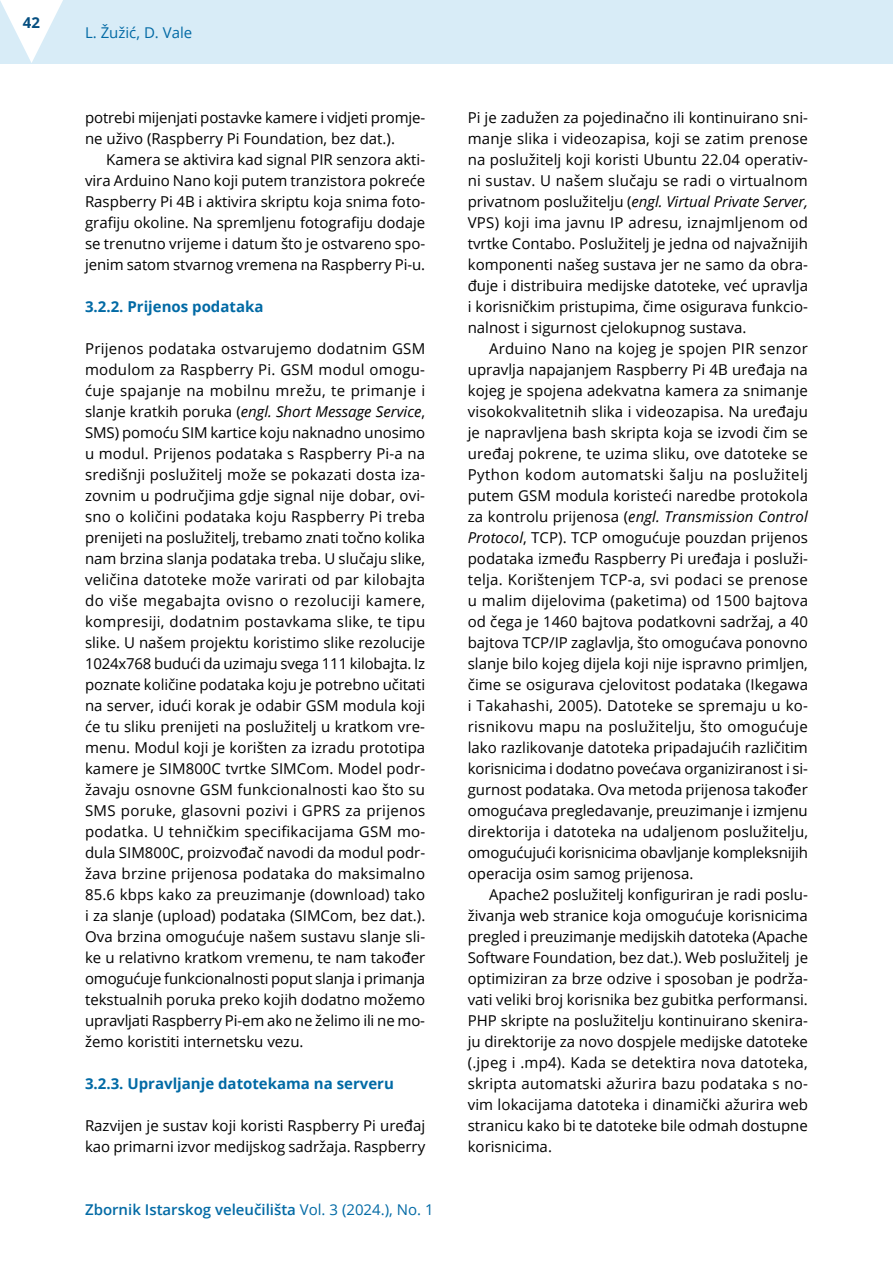
<style>
.page{position:relative;width:893px;height:1263px;background:#fff}
.page>*{position:absolute;margin:0;border:0;box-sizing:border-box;transform-origin:0 0}
.t1{font:15px/21px "Open Sans";color:#000;text-align:justify}
.t2{font:700 15px "Open Sans";color:#026aa5}
.t3{font:700 15px "Open Sans";color:#054e80}
.t4{font:600 14.85px "Open Sans";color:#026aa5}
.t5{font:14.85px "Open Sans";color:#026aa5}
.s1{font-style:italic}
.s2{font-weight:400}
</style>
<div class="page">
<div style="left:0;top:0;width:893px;height:63px;background:#d8ecf7"></div>
<svg style="left:0;top:0;width:63px;height:63px"></svg>
<p class="t3" style="left:23px;top:12px;width:19px">42</p>
<p class="t5" style="left:85px;top:23px;width:109px">L. Žužić, D. Vale</p>
<p class="t1" style="left:85px;top:107px;width:342px">potrebi mijenjati postavke kamere i vidjeti promje&shy;ne uživo (Raspberry Pi Foundation, bez dat.).</p>
<p class="t1" style="left:85px;top:149px;width:342px;text-indent:21px">Kamera se aktivira kad signal PIR senzora akti&shy;vira Arduino Nano koji putem tranzistora pokreće Raspberry Pi 4B i aktivira skriptu koja snima foto&shy;grafiju okoline. Na spremljenu fotografiju dodaje se trenutno vrijeme i datum što je ostvareno spo&shy;jenim satom stvarnog vremena na Raspberry Pi-u.</p>
<p class="t2" style="left:85px;top:296px;width:180px">3.2.2. Prijenos podataka</p>
<p class="t1" style="left:85px;top:338px;width:342px">Prijenos podataka ostvarujemo dodatnim GSM modulom za Raspberry Pi. GSM modul omogu&shy;ćuje spajanje na mobilnu mrežu, te primanje i slanje kratkih poruka (<span class="s1">engl. Short Message Service</span>, SMS) pomoću SIM kartice koju naknadno unosimo u modul. Prijenos podataka s Raspberry Pi-a na središnji poslužitelj može se pokazati dosta iza&shy;zovnim u područjima gdje signal nije dobar, ovi&shy;sno o količini podataka koju Raspberry Pi treba prenijeti na poslužitelj, trebamo znati točno kolika nam brzina slanja podataka treba. U slučaju slike, veličina datoteke može varirati od par kilobajta do više megabajta ovisno o rezoluciji kamere, kompresiji, dodatnim postavkama slike, te tipu slike. U našem projektu koristimo slike rezolucije 1024x768 budući da uzimaju svega 111 kilobajta. Iz poznate količine podataka koju je potrebno učitati na server, idući korak je odabir GSM modula koji će tu sliku prenijeti na poslužitelj u kratkom vre&shy;menu. Modul koji je korišten za izradu prototipa kamere je SIM800C tvrtke SIMCom. Model podr&shy;žavaju osnovne GSM funkcionalnosti kao što su SMS poruke, glasovni pozivi i GPRS za prijenos podatka. U tehničkim specifikacijama GSM mo&shy;dula SIM800C, proizvođač navodi da modul podr&shy;žava brzine prijenosa podataka do maksimalno 85.6 kbps kako za preuzimanje (download) tako i za slanje (upload) podataka (SIMCom, bez dat.).<br>Ova brzina omogućuje našem sustavu slanje sli&shy;ke u relativno kratkom vremenu, te nam također omogućuje funkcionalnosti poput slanja i primanja tekstualnih poruka preko kojih dodatno možemo upravljati Raspberry Pi-em ako ne želimo ili ne mo&shy;žemo koristiti internetsku vezu.</p>
<p class="t2" style="left:85px;top:1073px;width:310px">3.2.3. Upravljanje datotekama na serveru</p>
<p class="t1" style="left:85px;top:1115px;width:342px">Razvijen je sustav koji koristi Raspberry Pi uređaj kao primarni izvor medijskog sadržaja. Raspberry</p>
<p class="t4" style="left:85px;top:1200px;width:350px">Zbornik Istarskog veleučilišta <span class="s2">Vol. 3 (2024.), No. 1</span></p>
<p class="t1" style="left:468px;top:107px;width:342px">Pi je zadužen za pojedinačno ili kontinuirano sni&shy;manje slika i videozapisa, koji se zatim prenose na poslužitelj koji koristi Ubuntu 22.04 operativ&shy;ni sustav. U našem slučaju se radi o virtualnom privatnom poslužitelju (<span class="s1">engl. Virtual Private Server, </span>VPS) koji ima javnu IP adresu, iznajmljenom od tvrtke Contabo. Poslužitelj je jedna od najvažnijih komponenti našeg sustava jer ne samo da obra&shy;đuje i distribuira medijske datoteke, već upravlja i korisničkim pristupima, čime osigurava funkcio&shy;nalnost i sigurnost cjelokupnog sustava.</p>
<p class="t1" style="left:468px;top:338px;width:342px;text-indent:21px">Arduino Nano na kojeg je spojen PIR senzor upravlja napajanjem Raspberry Pi 4B uređaja na kojeg je spojena adekvatna kamera za snimanje visokokvalitetnih slika i videozapisa. Na uređaju je napravljena bash skripta koja se izvodi čim se uređaj pokrene, te uzima sliku, ove datoteke se Python kodom automatski šalju na poslužitelj putem GSM modula koristeći naredbe protokola za kontrolu prijenosa (<span class="s1">engl. Transmission Control Protocol</span>, TCP). TCP omogućuje pouzdan prijenos podataka između Raspberry Pi uređaja i posluži&shy;telja. Korištenjem TCP-a, svi podaci se prenose u malim dijelovima (paketima) od 1500 bajtova od čega je 1460 bajtova podatkovni sadržaj, a 40 bajtova TCP/IP zaglavlja, što omogućava ponovno slanje bilo kojeg dijela koji nije ispravno primljen, čime se osigurava cjelovitost podataka (Ikegawa i Takahashi, 2005). Datoteke se spremaju u ko&shy;risnikovu mapu na poslužitelju, što omogućuje lako razlikovanje datoteka pripadajućih različitim korisnicima i dodatno povećava organiziranost i si&shy;gurnost podataka. Ova metoda prijenosa također omogućava pregledavanje, preuzimanje i izmjenu direktorija i datoteka na udaljenom poslužitelju, omogućujući korisnicima obavljanje kompleksnijih operacija osim samog prijenosa.</p>
<p class="t1" style="left:468px;top:884px;width:342px;text-indent:21px">Apache2 poslužitelj konfiguriran je radi poslu&shy;živanja web stranice koja omogućuje korisnicima pregled i preuzimanje medijskih datoteka (Apache Software Foundation, bez dat.). Web poslužitelj je optimiziran za brze odzive i sposoban je podrža&shy;vati veliki broj korisnika bez gubitka performansi.<br>PHP skripte na poslužitelju kontinuirano skenira&shy;ju direktorije za novo dospjele medijske datoteke (.jpeg i .mp4). Kada se detektira nova datoteka, skripta automatski ažurira bazu podataka s no&shy;vim lokacijama datoteka i dinamički ažurira web stranicu kako bi te datoteke bile odmah dostupne korisnicima.</p>
</div>
